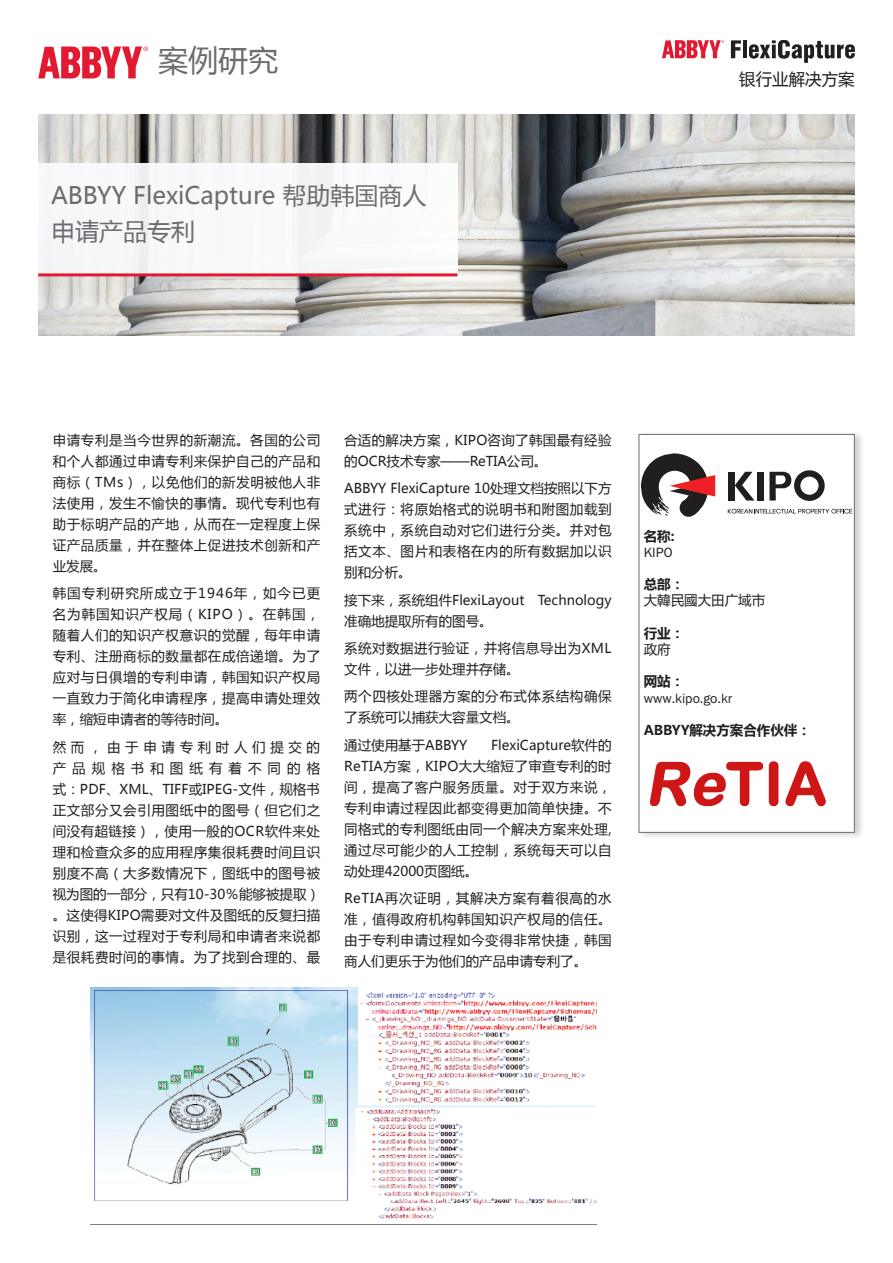
<style>
.page{position:relative;width:893px;height:1263px;background:#fff}
.page>*{position:absolute;margin:0;border:0;box-sizing:border-box;transform-origin:0 0}
.t1{font:30px "Microsoft Ya Hei";color:#6c6d70}
.t2{font:24px/36px "Microsoft Ya Hei";color:#6c6d70}
.t3{font:16.5px "Microsoft Ya Hei";color:#231f20}
.t4{font:13.5px/21px "Microsoft Ya Hei";letter-spacing:.045em;color:#231f20;text-align:justify}
.t5{font:13.5px/21px "Microsoft Ya Hei";color:#231f20}
.t6{font:13.5px/21px "Microsoft Ya Hei";letter-spacing:.02em;color:#231f20}
.t7{font:700 13.5px "Microsoft Ya Hei";color:#231f20}
.t8{font:13.5px "Franklin Gothic Book ITC";color:#231f20}
</style>
<div class="page">
<img style="left:38px;top:115px;width:817px;height:221px">
<img style="left:38px;top:164px;width:419px;height:109px">
<hr style="left:38px;top:273px;width:419px;height:3px;background:#e21931">
<svg style="left:38px;top:47px;width:110px;height:31px"></svg>
<div style="left:638px;top:430px;width:227px;height:410px;background:#231f20;opacity:.2"></div>
<div style="left:639px;top:434px;width:216px;height:399px;background:#fff;border:1px solid #6c6d70"></div>
<svg style="left:731px;top:40px;width:10px;height:18px"></svg>
<hr style="left:743px;top:40px;width:4px;height:18px;background:#231f20">
<svg style="left:749px;top:40px;width:106px;height:23px"></svg>
<svg style="left:662px;top:40px;width:62px;height:18px"></svg>
<svg style="left:641px;top:453px;width:74px;height:64px"></svg>
<div style="left:757px;top:472px;width:7px;height:28px;background:#211e1e"></div>
<div style="left:728px;top:472px;width:6px;height:28px;background:#211e1e"></div>
<svg style="left:735px;top:472px;width:19px;height:28px"></svg>
<svg style="left:769px;top:470px;width:56px;height:31px"></svg>
<svg style="left:728px;top:509px;width:124px;height:4px"></svg>
<img style="left:649px;top:761px;width:177px;height:46px">
<img style="left:90px;top:987px;width:507px;height:238px">
<p class="t1" style="left:158px;top:40px;width:121px">案例研究</p>
<p class="t2" style="left:51px;top:177px;width:377px">ABBYY FlexiCapture 帮助韩国商人申请产品专利</p>
<p class="t3" style="left:739px;top:68px;width:117px">银行业解决方案</p>
<p class="t4" style="left:53px;top:429px;width:269px">申请专利是当今世界的新潮流。各国的公司和个人都通过申请专利来保护自己的产品和商标（TMs），以免他们的新发明被他人非法使用，发生不愉快的事情。现代专利也有助于标明产品的产地，从而在一定程度上保证产品质量，并在整体上促进技术创新和产业发展。</p>
<p class="t4" style="left:53px;top:582px;width:269px">韩国专利研究所成立于1946年，如今已更名为韩国知识产权局（KIPO）。在韩国，随着人们的知识产权意识的觉醒，每年申请专利、注册商标的数量都在成倍递增。为了应对与日俱增的专利申请，韩国知识产权局一直致力于简化申请程序，提高申请处理效率，缩短申请者的等待时间。</p>
<p class="t4" style="left:53px;top:736px;width:269px">然而，由于申请专利时人们提交的产品规格书和图纸有着不同的格式：PDF、XML、TIFF或IPEG-文件，规格书正文部分又会引用图纸中的图号（但它们之间没有超链接），使用一般的OCR软件来处理和检查众多的应用程序集很耗费时间且识别度不高（大多数情况下，图纸中的图号被视为图的一部分，只有10-30％能够被提取）。这使得KIPO需要对文件及图纸的反复扫描识别，这一过程对于专利局和申请者来说都是很耗费时间的事情。为了找到合理的、最</p>
<p class="t6" style="left:344px;top:429px;width:269px">合适的解决方案，KIPO咨询了韩国最有经验的OCR技术专家——ReTIA公司。</p>
<p class="t4" style="left:344px;top:477px;width:269px">ABBYY FlexiCapture 10处理文档按照以下方式进行：将原始格式的说明书和附图加载到系统中，系统自动对它们进行分类。并对包括文本、图片和表格在内的所有数据加以识别和分析。</p>
<p class="t5" style="left:344px;top:589px;width:269px">接下来，系统组件FlexiLayout Technology准确地提取所有的图号。</p>
<p class="t4" style="left:344px;top:637px;width:269px">系统对数据进行验证，并将信息导出为XML文件，以进一步处理并存储。</p>
<p class="t4" style="left:344px;top:686px;width:269px">两个四核处理器方案的分布式体系结构确保了系统可以捕获大容量文档。</p>
<p class="t5" style="left:344px;top:734px;width:125px">通过使用基于ABBYY</p>
<p class="t4" style="left:344px;top:734px;width:269px;text-indent:147px">FlexiCapture软件的ReTIA方案，KIPO大大缩短了审查专利的时间，提高了客户服务质量。对于双方来说，专利申请过程因此都变得更加简单快捷。不同格式的专利图纸由同一个解决方案来处理,通过尽可能少的人工控制，系统每天可以自动处理42000页图纸。</p>
<p class="t4" style="left:344px;top:887px;width:269px">ReTIA再次证明，其解决方案有着很高的水准，值得政府机构韩国知识产权局的信任。由于专利申请过程如今变得非常快捷，韩国商人们更乐于为他们的产品申请专利了。</p>
<p class="t7" style="left:644px;top:526px;width:32px">名称:</p>
<p class="t8" style="left:644px;top:543px;width:30px">KIPO</p>
<p class="t7" style="left:644px;top:575px;width:42px">总部：</p>
<p class="t5" style="left:644px;top:590px;width:123px">大韓民國大田广域市</p>
<p class="t7" style="left:644px;top:623px;width:42px">行业：</p>
<p class="t4" style="left:644px;top:638px;width:28px">政府</p>
<p class="t7" style="left:644px;top:672px;width:42px">网站：</p>
<p class="t8" style="left:644px;top:689px;width:90px">www.kipo.go.kr</p>
<p class="t7" style="left:644px;top:721px;width:169px">ABBYY解决方案合作伙伴：</p>
</div>
